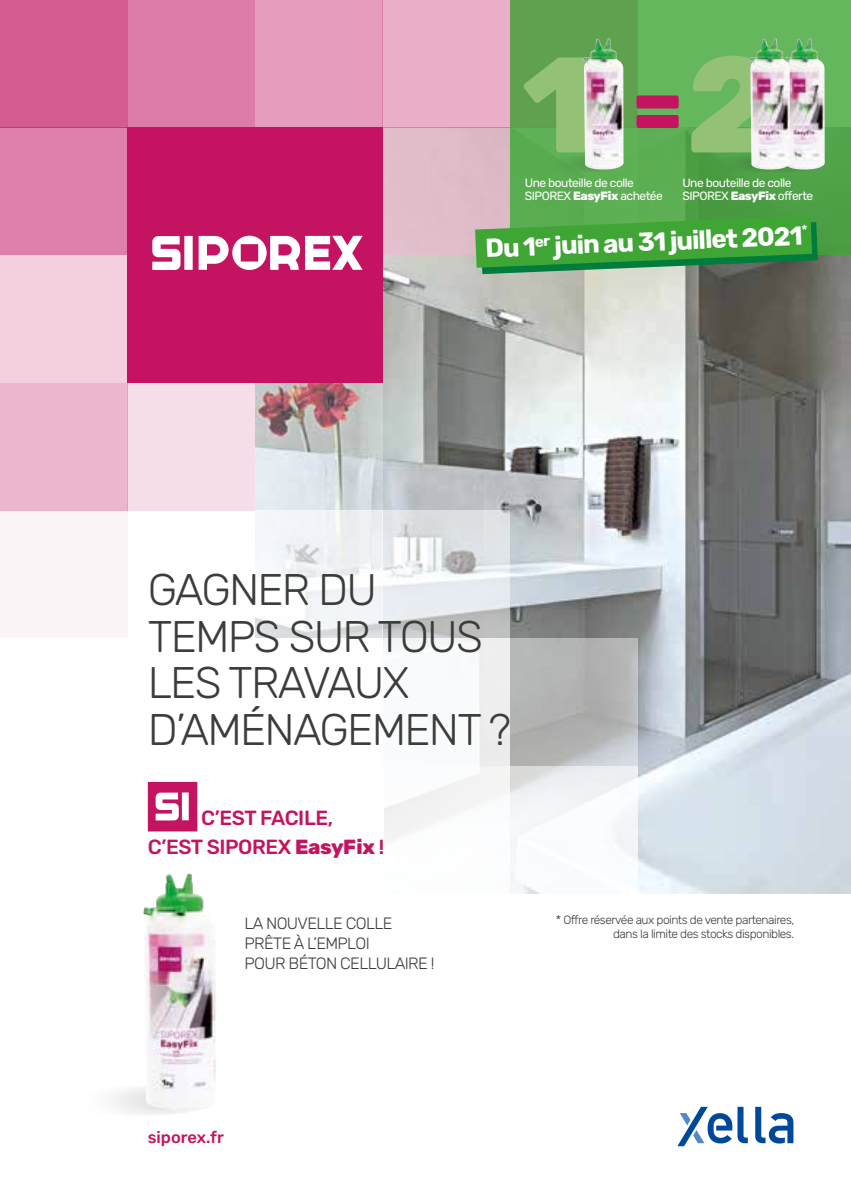
<style>
.page{position:relative;width:851px;height:1191px;background:#fff}
.page>*{position:absolute;margin:0;border:0;box-sizing:border-box;transform-origin:0 0}
.t1{font:800 135.8px "Rubik";color:#93c276}
.t2{font:300 44.2px/46.4px "Rubik";letter-spacing:-.04em;color:#3c3c3b}
.t3{font:700 26px "Rubik";color:#fff}
.t4{font:500 20.4px/29px "Rubik";letter-spacing:-.02em;color:#c41461;text-align:center}
.t5{font:300 16.4px/20.4px "Rubik";letter-spacing:-.04em;color:#3c3c3b}
.t6{font:500 16.4px "Rubik";color:#c41461}
.t7{font:12px/12.6px "Rubik";letter-spacing:-.04em;color:#fff}
.t8{font:300 12px/14px "Rubik";letter-spacing:-.04em;color:#3c3c3b;text-align:right}
.s1{font-weight:800}
</style>
<div class="page">
<img style="left:382px;top:255px;width:468px;height:638px">
<img style="left:255px;top:383px;width:127px;height:127px">
<svg style="left:255px;top:510px;width:127px;height:128px;fill:#f1f4f8"></svg>
<svg style="left:382px;top:510px;width:128px;height:128px"></svg>
<div style="left:382px;top:638px;width:128px;height:128px;background:linear-gradient(to right,#fdfeff,#eff0f0)"></div>
<div style="left:510px;top:766px;width:127px;height:127px;background:#fff"></div>
<div style="left:382px;top:766px;width:128px;height:127px;background:#fff"></div>
<svg style="left:510px;top:638px;width:127px;height:128px;background:#b4b5b5"></svg>
<div style="left:0;top:255px;width:127px;height:128px;background:#f3d0e0"></div>
<div style="left:0;top:383px;width:127px;height:127px;background:#ecb6ce"></div>
<div style="left:0;top:510px;width:127px;height:128px;background:#fcf5f8"></div>
<div style="left:0;top:128px;width:127px;height:127px;background:#df80aa"></div>
<div style="left:127px;top:383px;width:128px;height:127px;background:#f6dee9"></div>
<div style="left:0;top:0;width:127px;height:128px;background:#d55a90"></div>
<div style="left:127px;top:0;width:128px;height:128px;background:#de7ca7"></div>
<div style="left:255px;top:0;width:127px;height:128px;background:#e69dbd"></div>
<div style="left:382px;top:0;width:128px;height:128px;background:#ebafc9"></div>
<div style="left:382px;top:128px;width:128px;height:127px;background:#dfbdc9"></div>
<svg style="left:677px;top:1106px;width:70px;height:40px"></svg>
<svg style="left:755px;top:1106px;width:38px;height:37px"></svg>
<svg style="left:148px;top:782px;width:49px;height:49px"></svg>
<div style="left:127px;top:128px;width:255px;height:255px;background:#c41461"></div>
<svg style="left:152px;top:236px;width:210px;height:34px"></svg>
<svg style="left:57px;top:1085px;width:159px;height:31px"></svg>
<img style="left:143px;top:873px;width:73px;height:237px">
<svg style="left:510px;top:0;width:340px;height:255px;background:#5dab53"></svg>
<div style="left:535px;top:156px;width:88px;height:17px;background:#59a950;border-radius:50%"></div>
<img style="left:583px;top:38px;width:40px;height:131px">
<svg style="left:736px;top:156px;width:88px;height:17px"></svg>
<img style="left:789px;top:38px;width:35px;height:131px">
<div style="left:702px;top:156px;width:87px;height:17px;background:#4b9b45;border-radius:50%"></div>
<img style="left:749px;top:38px;width:40px;height:131px">
<div style="left:636px;top:95px;width:42px;height:14px;background:#c41461;border-radius:2px"></div>
<div style="left:636px;top:115px;width:42px;height:13px;background:#c41461;border-radius:2px"></div>
<svg style="left:475px;top:216px;width:342px;height:58px;background:#469e45"></svg>
<h1 class="t1" style="left:522px;top:30px;width:73px">1</h1>
<p class="t7" style="left:524px;top:177px;width:140px">Une bouteille de colle<br>SIPOREX <span class="s1">EasyFix</span> achetée</p>
<h1 class="t1" style="left:686px;top:30px;width:93px">2</h1>
<p class="t7" style="left:682px;top:177px;width:132px">Une bouteille de colle<br>SIPOREX <span class="s1">EasyFix</span> offerte</p>
<h3 class="t3" style="left:485px;top:233px;width:324px;rotate:-2deg">Du 1<sup>er</sup> juin au 31 juillet 2021<sup>*</sup></h3>
<h2 class="t2" style="left:148px;top:568px;width:365px">GAGNER DU<br>TEMPS SUR TOUS<br>LES TRAVAUX<br>D’AMÉNAGEMENT ?</h2>
<h3 class="t4" style="left:148px;top:803px;width:238px">C’EST FACILE,<br>C’EST SIPOREX <span class="s1">EasyFix</span> !</h3>
<h3 class="t5" style="left:244px;top:913px;width:191px">LA NOUVELLE COLLE<br>PRÊTE À L’EMPLOI<br>POUR BÉTON CELLULAIRE !</h3>
<p class="t8" style="left:556px;top:913px;width:240px">* Offre réservée aux points de vente partenaires, dans la limite des stocks disponibles.</p>
<h3 class="t6" style="left:148px;top:1127px;width:78px">siporex.fr</h3>
</div>
